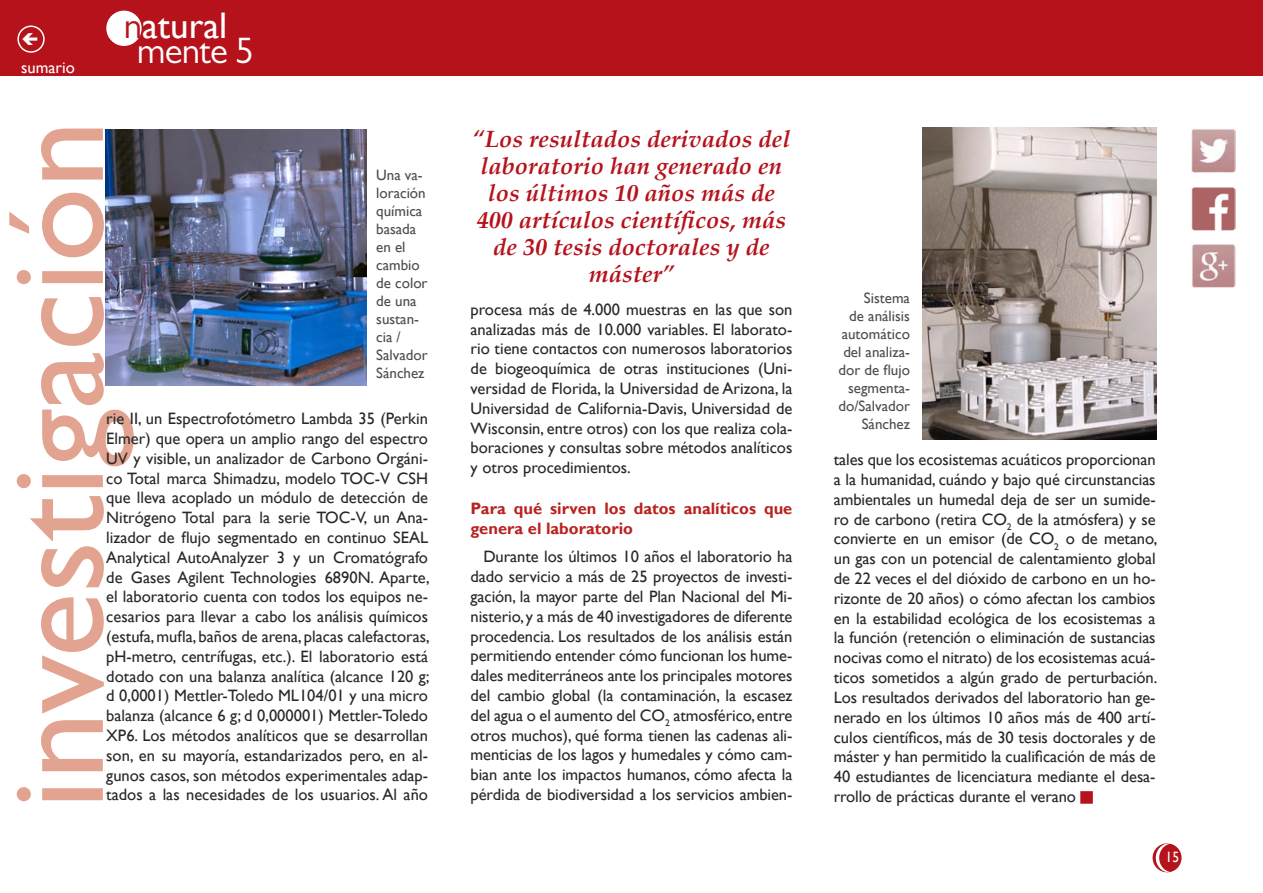
<style>
.page{position:relative;width:1263px;height:893px;background:#fff}
.page>*{position:absolute;margin:0;border:0;box-sizing:border-box;transform-origin:0 0}
.t1{font:135px "Gill Sans";color:#e2a490}
.t2{font:37.05px "Gill Sans";color:#fff}
.t3{font:37.05px "Gill Sans MT Pro";letter-spacing:-.02em;color:#fff}
.t4{font:italic 700 24px/27px "Palatino";color:#b5121b;text-align:center}
.t5{font:16.5px/19.8px "Gill Sans";letter-spacing:-.005em;color:#292829;text-align:justify}
.t6{font:700 16.5px/19.8px "Gill Sans";color:#b82320}
.t7{font:16.5px "Gill Sans";color:#fff}
.t8{font:15px/18px "Gill Sans";color:#4d4d4f}
.t9{font:15px "Gill Sans";color:#fff;scale:.9 1}
.s1{font-family:"Gill Sans MT Pro";color:#b5121b}
.s2{color:#b5121b}
</style>
<div class="page">
<div style="left:1153px;top:844px;width:28px;height:28px;background:#b5121b;border-radius:50%"></div>
<div style="left:1152px;top:843px;width:29px;height:29px;border:2px solid #b5121b;border-radius:50%"></div>
<div style="left:0;top:0;width:1263px;height:76px;background:#b5121b"></div>
<div style="left:107px;top:11px;width:34px;height:34px;background:#fff;border-radius:50%"></div>
<div style="left:106px;top:11px;width:36px;height:35px;border:2px solid #fff;border-radius:50%"></div>
<svg style="left:1156px;top:843px;width:15px;height:29px"></svg>
<div style="left:17px;top:26px;width:28px;height:27px;border:2px solid #fff;border-radius:50%"></div>
<img style="left:1191px;top:187px;width:44px;height:43px">
<img style="left:1191px;top:129px;width:44px;height:44px">
<img style="left:1191px;top:244px;width:44px;height:44px">
<div style="left:1080px;top:791px;width:13px;height:13px;border:3px solid #b5121b"></div>
<img style="left:106px;top:130px;width:260px;height:256px">
<img style="left:922px;top:128px;width:234px;height:311px">
<p class="t7" style="left:21px;top:58px;width:55px">sumario</p>
<h2 class="t2" style="left:124px;top:4px;width:105px"><span class="s1">n</span>atural</h2>
<h2 class="t3" style="left:137px;top:28px;width:119px">mente 5</h2>
<h1 class="t1" style="left:-21px;top:809px;width:690px;rotate:-90deg">investigación</h1>
<p class="t8" style="left:376px;top:167px;width:53px">Una va&shy;loración química basada en el cambio de color de una sustan&shy;cia /<br>Salvador<br>Sánchez</p>
<p class="t5" style="left:106px;top:409px;width:325px">rie II, un Espectrofotómetro Lambda 35 (Perkin Elmer) que opera un amplio rango del espectro UV y visible, un analizador de Carbono Orgáni&shy;co Total marca Shimadzu, modelo TOC-V CSH que lleva acoplado un módulo de detección de Nitrógeno Total para la serie TOC-V, un Ana&shy;lizador de flujo segmentado en continuo SEAL Analytical AutoAnalyzer 3 y un Cromatógrafo de Gases Agilent Technologies 6890N. Aparte, el laboratorio cuenta con todos los equipos ne&shy;cesarios para llevar a cabo los análisis químicos (estufa, mufla, baños de arena, placas calefactoras, pH-metro, centrífugas, etc.). El laboratorio está dotado con una balanza analítica (alcance 120 g; d 0,0001) Mettler-Toledo ML104/01 y una micro balanza (alcance 6 g; d 0,000001) Mettler-Toledo XP6. Los métodos analíticos que se desarrollan son, en su mayoría, estandarizados pero, en al&shy;gunos casos, son métodos experimentales adap&shy;tados a las necesidades de los usuarios. Al año</p>
<h3 class="t4" style="left:472px;top:126px;width:320px">“Los resultados derivados del laboratorio han generado en los últimos 10 años más de<br>400 artículos científicos, más de 30 tesis doctorales y de máster”</h3>
<p class="t5" style="left:471px;top:300px;width:323px">procesa más de 4.000 muestras en las que son analizadas más de 10.000 variables. El laborato&shy;rio tiene contactos con numerosos laboratorios de biogeoquímica de otras instituciones (Uni&shy;versidad de Florida, la Universidad de Arizona, la Universidad de California-Davis, Universidad de Wisconsin, entre otros) con los que realiza cola&shy;boraciones y consultas sobre métodos analíticos y otros procedimientos.</p>
<p class="t6" style="left:471px;top:499px;width:323px">Para qué sirven los datos analíticos que genera el laboratorio</p>
<p class="t5" style="left:471px;top:547px;width:323px;text-indent:13px">Durante los últimos 10 años el laboratorio ha dado servicio a más de 25 proyectos de investi&shy;gación, la mayor parte del Plan Nacional del Mi&shy;nisterio, y a más de 40 investigadores de diferente procedencia. Los resultados de los análisis están permitiendo entender cómo funcionan los hume&shy;dales mediterráneos ante los principales motores del cambio global (la contaminación, la escasez del agua o el aumento del CO<sub>2</sub> atmosférico, entre otros muchos), qué forma tienen las cadenas ali&shy;menticias de los lagos y humedales y cómo cam&shy;bian ante los impactos humanos, cómo afecta la pérdida de biodiversidad a los servicios ambien-</p>
<p class="t8" style="left:838px;top:289px;width:73px;text-align:right">Sistema<br>de análisis automático del analiza&shy;dor de flujo segmenta&shy;do/Salvador<br>Sánchez</p>
<p class="t5" style="left:834px;top:450px;width:325px">tales que los ecosistemas acuáticos proporcionan a la humanidad, cuándo y bajo qué circunstancias ambientales un humedal deja de ser un sumide&shy;ro de carbono (retira CO<sub>2</sub> de la atmósfera) y se convierte en un emisor (de CO<sub>2</sub> o de metano, un gas con un potencial de calentamiento global de 22 veces el del dióxido de carbono en un ho&shy;rizonte de 20 años) o cómo afectan los cambios en la estabilidad ecológica de los ecosistemas a la función (retención o eliminación de sustancias nocivas como el nitrato) de los ecosistemas acuá&shy;ticos sometidos a algún grado de perturbación.<br>Los resultados derivados del laboratorio han ge&shy;nerado en los últimos 10 años más de 400 artí&shy;culos científicos, más de 30 tesis doctorales y de máster y han permitido la cualificación de más de 40 estudiantes de licenciatura mediante el desa-</p>
<p class="t5" style="left:834px;top:787px;width:260px">rrollo de prácticas durante el verano <span class="s2">■</span></p>
<p class="t9" style="left:1165px;top:849px;width:16px">15</p>
</div>
